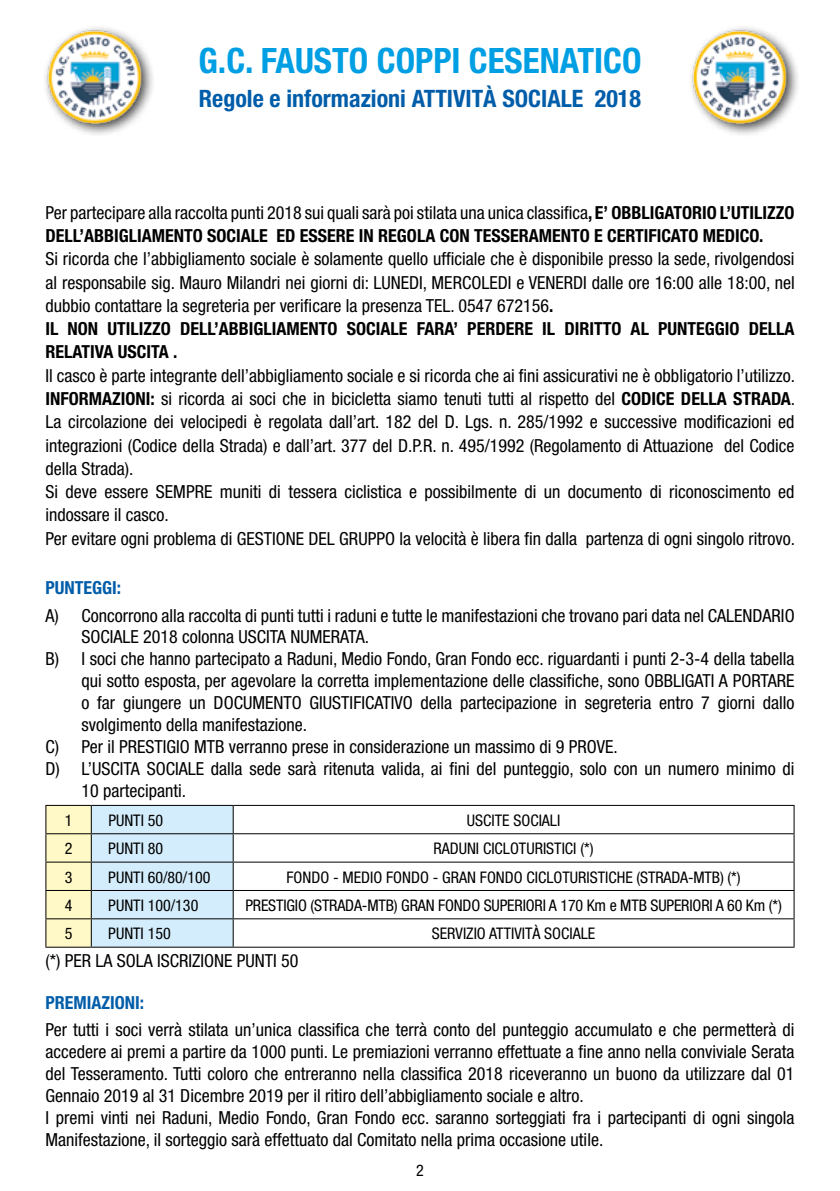
<style>
.page{position:relative;width:840px;height:1191px;background:#fff}
.page>*{position:absolute;margin:0;border:0;box-sizing:border-box;transform-origin:0 0}
.t1{font:700 condensed 35px "Helvetica Neue";color:#009fe3}
.t2{font:700 condensed 24px "Helvetica Neue";color:#005da9}
.t3{font:condensed 18px/23.2px "Helvetica Neue";color:#000}
.t4{font:700 condensed 18px/23.2px "Helvetica Neue";color:#000}
.t5{font:700 condensed 18px "Helvetica Neue";color:#005da9}
.t6{font:condensed 16px "Helvetica Neue";color:#000}
.s1{font-weight:400}
.s2{font-weight:700}
</style>
<div class="page">
<svg style="left:233px;top:806px;width:560px;height:140px"></svg>
<hr style="left:233px;top:805px;width:561px;height:1px;background:#000">
<hr style="left:233px;top:833px;width:561px;height:1px;background:#000">
<hr style="left:233px;top:861px;width:561px;height:1px;background:#000">
<hr style="left:233px;top:890px;width:561px;height:1px;background:#000">
<hr style="left:233px;top:918px;width:561px;height:1px;background:#000">
<svg style="left:45px;top:805px;width:188px;height:141px"></svg>
<svg style="left:793px;top:806px;width:1px;height:140px"></svg>
<hr style="left:45px;top:946px;width:46px;height:1px;background:#000">
<hr style="left:91px;top:946px;width:142px;height:1px;background:#000">
<hr style="left:233px;top:946px;width:561px;height:1px;background:#000">
<div style="left:43px;top:24px;width:113px;height:113px;background:#000;opacity:.75"></div>
<img style="left:45px;top:24px;width:104px;height:113px">
<div style="left:687px;top:24px;width:113px;height:113px;background:#000;opacity:.75"></div>
<img style="left:690px;top:24px;width:104px;height:113px">
<h1 class="t1" style="left:198px;top:39px;width:444px">G.C. FAUSTO COPPI CESENATICO</h1>
<h2 class="t2" style="left:199px;top:84px;width:443px">Regole e informazioni ATTIVITÀ SOCIALE 2018</h2>
<p class="t4" style="left:45px;top:201px;width:750px"><span class="s1">Per partecipare alla raccolta punti 2018 sui quali sarà poi stilata una unica classifica</span>, E’ OBBLIGATORIO L’UTILIZZO<br>DELL’ABBIGLIAMENTO SOCIALE ED ESSERE IN REGOLA CON TESSERAMENTO E CERTIFICATO MEDICO.</p>
<p class="t3" style="left:45px;top:247px;width:750px">Si ricorda che l’abbigliamento sociale è solamente quello ufficiale che è disponibile presso la sede, rivolgendosi al responsabile sig. Mauro Milandri nei giorni di: LUNEDI, MERCOLEDI e VENERDI dalle ore 16:00 alle 18:00, nel dubbio contattare la segreteria per verificare la presenza TEL. 0547 672156<span class="s2">.<br>IL NON UTILIZZO DELL’ABBIGLIAMENTO SOCIALE FARA’ PERDERE IL DIRITTO AL PUNTEGGIO DELLA RELATIVA USCITA .</span></p>
<p class="t3" style="left:45px;top:363px;width:751px">Il casco è parte integrante dell’abbigliamento sociale e si ricorda che ai fini assicurativi ne è obbligatorio l’utilizzo.<br><span class="s2">INFORMAZIONI:</span> si ricorda ai soci che in bicicletta siamo tenuti tutti al rispetto del <span class="s2">CODICE DELLA STRADA</span>.<br>La circolazione dei velocipedi è regolata dall’art. 182 del D. Lgs. n. 285/1992 e successive modificazioni ed integrazioni (Codice della Strada) e dall’art. 377 del D.P.R. n. 495/1992 (Regolamento di Attuazione del Codice della Strada).<br>Si deve essere SEMPRE muniti di tessera ciclistica e possibilmente di un documento di riconoscimento ed indossare il casco.<br>Per evitare ogni problema di GESTIONE DEL GRUPPO la velocità è libera fin dalla partenza di ogni singolo ritrovo.</p>
<p class="t5" style="left:45px;top:576px;width:77px">PUNTEGGI:</p>
<p class="t3" style="left:45px;top:603px;width:750px">A) Concorrono alla raccolta di punti tutti i raduni e tutte le manifestazioni che trovano pari data nel CALENDARIO</p>
<p class="t3" style="left:81px;top:625px;width:289px">SOCIALE 2018 colonna USCITA NUMERATA.</p>
<p class="t3" style="left:45px;top:647px;width:750px">B) I soci che hanno partecipato a Raduni, Medio Fondo, Gran Fondo ecc. riguardanti i punti 2-3-4 della tabella</p>
<p class="t3" style="left:81px;top:669px;width:714px">qui sotto esposta, per agevolare la corretta implementazione delle classifiche, sono OBBLIGATI A PORTARE</p>
<p class="t3" style="left:81px;top:691px;width:714px">o far giungere un DOCUMENTO GIUSTIFICATIVO della partecipazione in segreteria entro 7 giorni dallo</p>
<p class="t3" style="left:81px;top:713px;width:227px">svolgimento della manifestazione.</p>
<p class="t3" style="left:45px;top:734px;width:573px">C) Per il PRESTIGIO MTB verranno prese in considerazione un massimo di 9 PROVE.</p>
<p class="t3" style="left:45px;top:756px;width:750px">D) L’USCITA SOCIALE dalla sede sarà ritenuta valida, ai fini del punteggio, solo con un numero minimo di</p>
<p class="t3" style="left:81px;top:778px;width:106px">10 partecipanti.</p>
<p class="t6" style="left:65px;top:811px;width:9px">1</p>
<p class="t6" style="left:108px;top:811px;width:56px">PUNTI 50</p>
<p class="t6" style="left:466px;top:811px;width:95px">USCITE SOCIALI</p>
<p class="t6" style="left:65px;top:839px;width:9px">2</p>
<p class="t6" style="left:108px;top:839px;width:56px">PUNTI 80</p>
<p class="t6" style="left:433px;top:839px;width:162px">RADUNI CICLOTURISTICI (*)</p>
<p class="t6" style="left:65px;top:867px;width:9px">3</p>
<p class="t6" style="left:108px;top:867px;width:104px">PUNTI 60/80/100</p>
<p class="t6" style="left:286px;top:867px;width:455px">FONDO - MEDIO FONDO - GRAN FONDO CICLOTURISTICHE (STRADA-MTB) (*)</p>
<p class="t6" style="left:65px;top:896px;width:9px">4</p>
<p class="t6" style="left:108px;top:896px;width:91px">PUNTI 100/130</p>
<p class="t6" style="left:245px;top:896px;width:537px">PRESTIGIO (STRADA-MTB) GRAN FONDO SUPERIORI A 170 Km e MTB SUPERIORI A 60 Km (*)</p>
<p class="t6" style="left:65px;top:924px;width:9px">5</p>
<p class="t6" style="left:108px;top:924px;width:64px">PUNTI 150</p>
<p class="t6" style="left:431px;top:924px;width:165px">SERVIZIO ATTIVITÀ SOCIALE</p>
<p class="t3" style="left:45px;top:949px;width:254px">(*) PER LA SOLA ISCRIZIONE PUNTI 50</p>
<p class="t5" style="left:45px;top:991px;width:100px">PREMIAZIONI:</p>
<p class="t3" style="left:45px;top:1019px;width:750px;line-height:21.8px">Per tutti i soci verrà stilata un’unica classifica che terrà conto del punteggio accumulato e che permetterà di accedere ai premi a partire da 1000 punti. Le premiazioni verranno effettuate a fine anno nella conviviale Serata del Tesseramento. Tutti coloro che entreranno nella classifica 2018 riceveranno un buono da utilizzare dal 01<br>Gennaio 2019 al 31 Dicembre 2019 per il ritiro dell’abbigliamento sociale e altro.<br>I premi vinti nei Raduni, Medio Fondo, Gran Fondo ecc. saranno sorteggiati fra i partecipanti di ogni singola Manifestazione, il sorteggio sarà effettuato dal Comitato nella prima occasione utile.</p>
<p class="t6" style="left:416px;top:1161px;width:9px">2</p>
</div>
